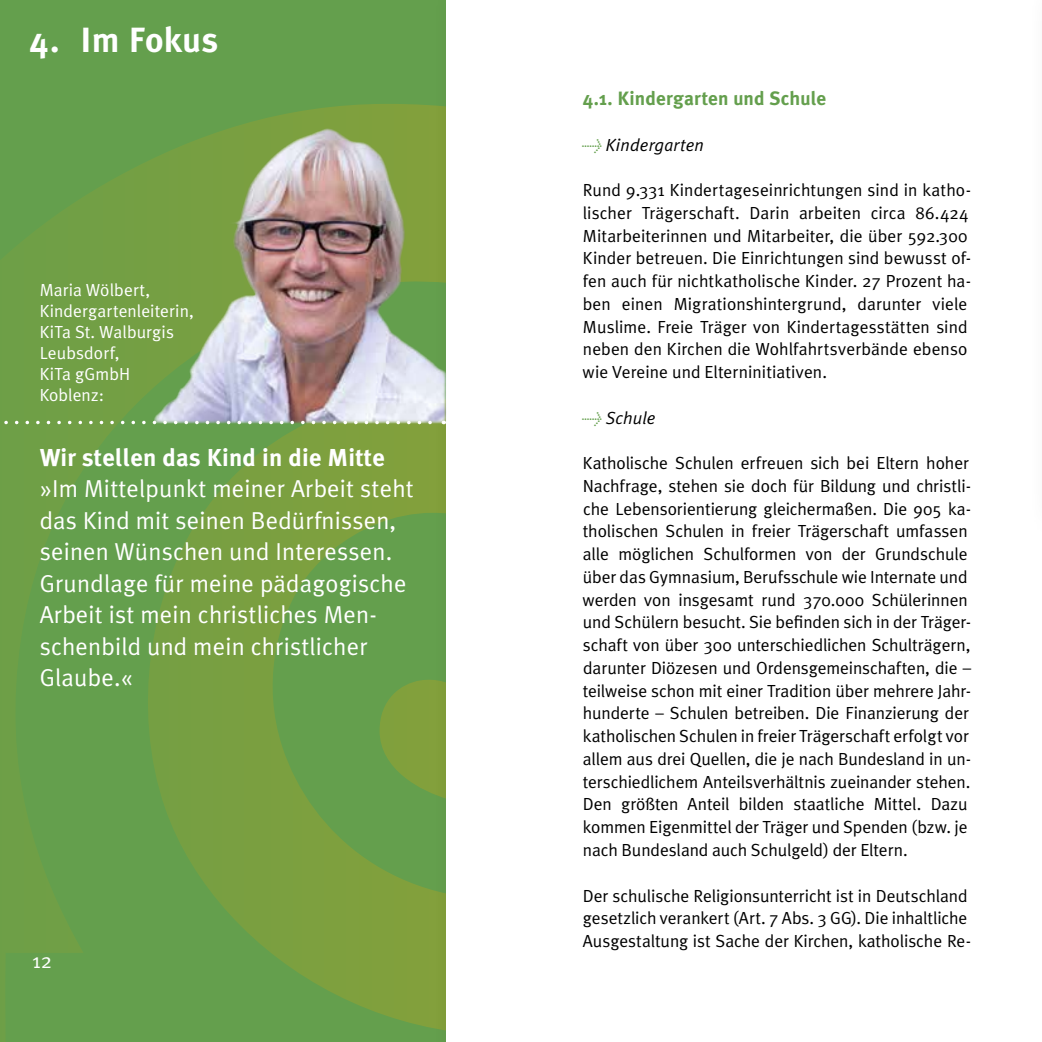
<style>
.page{position:relative;width:1042px;height:1042px;background:#fff}
.page>*{position:absolute;margin:0;border:0;box-sizing:border-box;transform-origin:0 0}
.t1{font:700 35px "Meta Plus";letter-spacing:.01em;color:#fff}
.t2{font:24.5px/31.5px "Meta Plus Normal";letter-spacing:.01em;color:#fff}
.t3{font:700 24.5px "Meta Plus";letter-spacing:.01em;color:#fff}
.t4{font:21px "Meta Plus Normal";color:#fff}
.t5{font:700 19.25px "Meta Plus";letter-spacing:.005em;color:#649f4d}
.t6{font:17.5px/22.8px "Meta Plus Normal";letter-spacing:-.005em;color:#000}
.t7{font:17.5px/21px "Meta Plus Normal";letter-spacing:.005em;color:#fff}
.t8{font:italic 17.5px "Meta Plus Normal";letter-spacing:.01em;color:#000}
.s1{color:#649f4d}
</style>
<div class="page">
<div style="left:0;top:0;width:446px;height:1042px;background:#649f4d"></div>
<svg style="left:5px;top:104px;width:426px;height:924px"></svg>
<img style="left:153px;top:128px;width:293px;height:296px">
<svg style="left:4px;top:421px;width:440px;height:3px"></svg>
<h1 class="t1" style="left:30px;top:20px;width:190px">4. Im Fokus</h1>
<p class="t7" style="left:40px;top:279px;width:156px">Maria Wölbert,<br>Kindergartenleiterin,<br>KiTa St. Walburgis<br>Leubsdorf,<br>KiTa gGmbH<br>Koblenz:</p>
<h2 class="t3" style="left:40px;top:443px;width:347px">Wir stellen das Kind in die Mitte</h2>
<h2 class="t2" style="left:40px;top:473px;width:375px">»Im Mittelpunkt meiner Arbeit steht das Kind mit seinen Bedürfnissen, seinen Wünschen und Interessen.<br>Grundlage für meine pädagogische<br>Arbeit ist mein christliches Men&shy;schenbild und mein christlicher<br>Glaube.«</h2>
<p class="t4" style="left:32px;top:948px;width:21px">12</p>
<p class="t5" style="left:583px;top:87px;width:245px">4.1. Kindergarten und Schule</p>
<p class="t8" style="left:582px;top:134px;width:124px"><span class="s1">&gt;</span> Kindergarten</p>
<p class="t6" style="left:582px;top:178px;width:390px">Rund 9.331 Kindertageseinrichtungen sind in katho&shy;lischer Trägerschaft. Darin arbeiten circa 86.424<br>Mitarbeiterinnen und Mitarbeiter, die über 592.300<br>Kinder betreuen. Die Einrichtungen sind bewusst of&shy;fen auch für nichtkatholische Kinder. 27 Prozent ha&shy;ben einen Migrationshintergrund, darunter viele Muslime. Freie Träger von Kindertagesstätten sind neben den Kirchen die Wohlfahrtsverbände ebenso wie Vereine und Elterninitiativen.</p>
<p class="t8" style="left:582px;top:407px;width:75px"><span class="s1">&gt;</span> Schule</p>
<p class="t6" style="left:582px;top:451px;width:390px">Katholische Schulen erfreuen sich bei Eltern hoher Nachfrage, stehen sie doch für Bildung und christli&shy;che Lebensorientierung gleichermaßen. Die 905 ka&shy;tholischen Schulen in freier Trägerschaft umfassen alle möglichen Schulformen von der Grundschule über das Gymnasium, Berufsschule wie Internate und werden von insgesamt rund 370.000 Schülerinnen und Schülern besucht. Sie befinden sich in der Träger&shy;schaft von über 300 unterschiedlichen Schulträgern, darunter Diözesen und Ordensgemeinschaften, die – teilweise schon mit einer Tradition über mehrere Jahr&shy;hunderte – Schulen betreiben. Die Finanzierung der katholischen Schulen in freier Trägerschaft erfolgt vor allem aus drei Quellen, die je nach Bundesland in un&shy;terschiedlichem Anteilsverhältnis zueinander stehen.<br>Den größten Anteil bilden staatliche Mittel. Dazu kommen Eigenmittel der Träger und Spenden (bzw. je nach Bundesland auch Schulgeld) der Eltern.</p>
<p class="t6" style="left:583px;top:884px;width:390px">Der schulische Religionsunterricht ist in Deutschland gesetzlich verankert (Art. 7 Abs. 3 GG). Die inhaltliche<br>Ausgestaltung ist Sache der Kirchen, katholische Re-</p>
</div>
